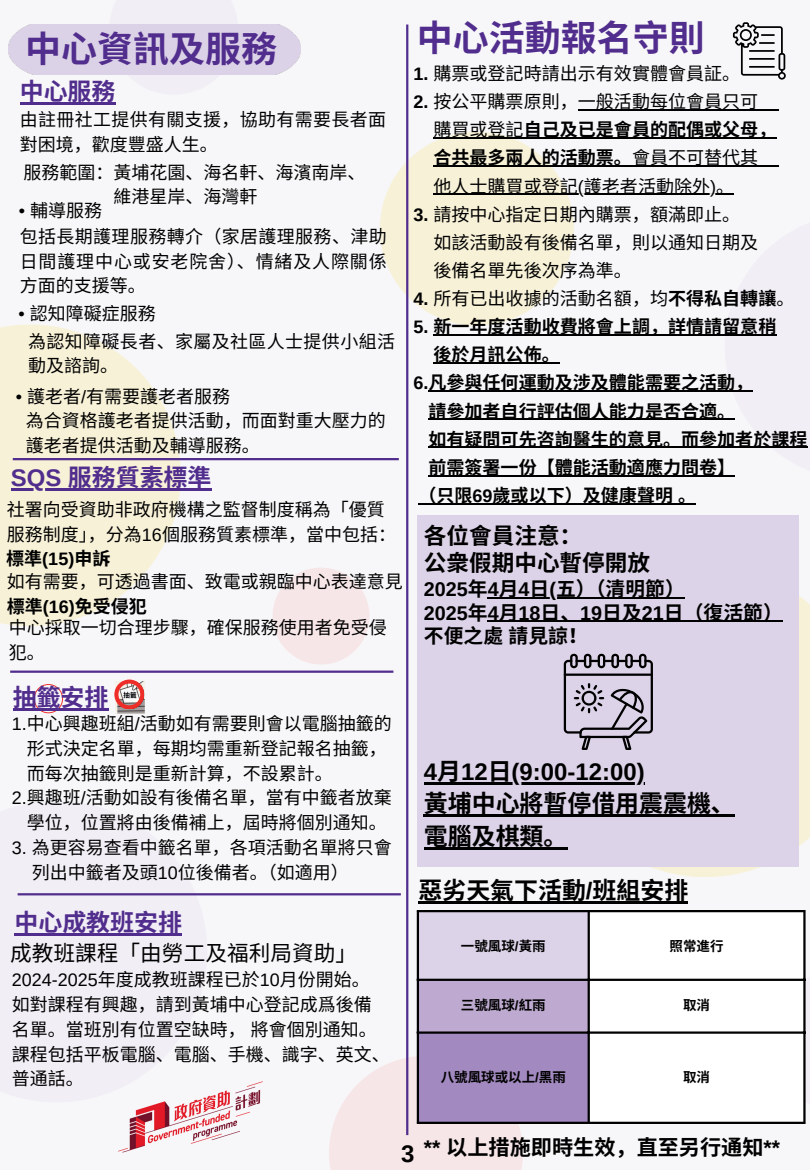
<style>
.page{position:relative;width:810px;height:1170px;background:#f7f7f9}
.page>*{position:absolute;margin:0;border:0;box-sizing:border-box;transform-origin:0 0}
.t1{font:700 36px "Noto Sans CJ Ksc";color:#512d8d}
.t2{font:700 24px/32.7px "Noto Sans CJ Ksc";color:#000}
.t3{font:700 24px "Noto Sans CJ Ksc";color:#512d8d}
.t4{font:700 24px "Arimo";color:#000}
.t5{font:700 22.65px/27px "Noto Sans CJ Ksc";color:#000}
.t6{font:21.75px "Noto Sans CJ Ksc";color:#000}
.t7{font:700 21.15px "Noto Sans CJ Ksc";color:#000}
.t8{font:700 19.8px/23.7px "Noto Sans CJ Ksc";color:#000}
.t9{font:18px/24.8px "Noto Sans CJ Ksc";color:#000}
.t10{font:700 18px "Noto Sans CJ Ksc";color:#000}
.t11{font:18px/24.8px "Noto Sans CJ Ksc";letter-spacing:.02em;color:#000}
.t12{font:700 13.5px "Noto Sans CJ Ksc";color:#000}
.s1{font-family:"Arimo"}
.s2{font-weight:700}
.s3{font-family:"Arimo";font-weight:700}
.s4{font-family:"Noto Sans CJ Ksc"}
</style>
<div class="page">
<svg style="left:0;top:324px;width:181px;height:302px;fill:#f7f1d7"></svg>
<svg style="left:329px;top:1056px;width:194px;height:114px;background:#f6e7e9"></svg>
<svg style="left:549px;top:565px;width:261px;height:312px;fill:#f7f1d7"></svg>
<svg style="left:380px;top:132px;width:194px;height:194px"></svg>
<svg style="left:109px;top:24px;width:129px;height:51px"></svg>
<svg style="left:273px;top:568px;width:96px;height:96px"></svg>
<svg style="left:725px;top:334px;width:83px;height:143px"></svg>
<div style="left:418px;top:515px;width:380px;height:351px;background:#ddd3e8"></div>
<hr style="left:406px;top:25px;width:2px;height:1110px;background:#512d8d">
<hr style="left:13px;top:458px;width:386px;height:2px;background:#512d8d">
<hr style="left:10px;top:671px;width:383px;height:2px;background:#512d8d">
<svg style="left:34px;top:684px;width:29px;height:29px"></svg>
<div style="left:8px;top:25px;width:293px;height:49px;background:#dcd2e7"></div>
<img style="left:118px;top:1081px;width:145px;height:72px">
<svg style="left:733px;top:22px;width:53px;height:58px"></svg>
<div style="left:418px;top:911px;width:171px;height:69px;background:#ddd3e8"></div>
<svg style="left:590px;top:912px;width:213px;height:210px"></svg>
<div style="left:418px;top:980px;width:171px;height:53px;background:#beaad1"></div>
<div style="left:418px;top:1032px;width:171px;height:91px;background:#a289c0"></div>
<hr style="left:417px;top:912px;width:2px;height:210px;background:#000">
<hr style="left:588px;top:912px;width:2px;height:210px;background:#000">
<hr style="left:803px;top:912px;width:3px;height:210px;background:#000">
<hr style="left:417px;top:910px;width:389px;height:2px;background:#000">
<hr style="left:417px;top:979px;width:389px;height:2px;background:#000">
<hr style="left:417px;top:1031px;width:389px;height:3px;background:#000">
<hr style="left:417px;top:1122px;width:389px;height:2px;background:#000">
<hr style="left:18px;top:893px;width:383px;height:2px;background:#512d8d">
<svg style="left:563px;top:653px;width:90px;height:97px"></svg>
<hr style="left:13px;top:709px;width:95px;height:2px;background:#512d8d">
<hr style="left:11px;top:488px;width:200px;height:3px;background:#512d8d">
<hr style="left:20px;top:102px;width:96px;height:2px;background:#512d8d">
<hr style="left:15px;top:933px;width:167px;height:3px;background:#512d8d">
<hr style="left:578px;top:109px;width:180px;height:1px;background:#000">
<svg style="left:758px;top:109px;width:20px;height:1px"></svg>
<hr style="left:433px;top:137px;width:91px;height:2px;background:#000">
<hr style="left:524px;top:137px;width:252px;height:2px;background:#000">
<hr style="left:433px;top:166px;width:199px;height:1px;background:#000">
<hr style="left:632px;top:166px;width:126px;height:1px;background:#000">
<svg style="left:758px;top:166px;width:20px;height:1px"></svg>
<hr style="left:433px;top:194px;width:301px;height:1px;background:#000">
<hr style="left:433px;top:334px;width:343px;height:1px;background:#000">
<hr style="left:433px;top:362px;width:127px;height:2px;background:#000">
<hr style="left:428px;top:391px;width:325px;height:1px;background:#000">
<hr style="left:428px;top:419px;width:307px;height:1px;background:#000">
<hr style="left:428px;top:447px;width:380px;height:1px;background:#000">
<hr style="left:428px;top:475px;width:307px;height:1px;background:#000">
<hr style="left:418px;top:503px;width:278px;height:1px;background:#000">
<hr style="left:424px;top:782px;width:221px;height:2px;background:#000">
<hr style="left:424px;top:815px;width:311px;height:2px;background:#000">
<hr style="left:424px;top:847px;width:143px;height:3px;background:#000">
<hr style="left:419px;top:901px;width:269px;height:2px;background:#000">
<hr style="left:488px;top:597px;width:197px;height:1px;background:#000">
<hr style="left:488px;top:621px;width:295px;height:1px;background:#000">
<img style="left:115px;top:709px;width:29px;height:5px">
<svg style="left:114px;top:680px;width:30px;height:29px"></svg>
<h1 class="t1" style="left:25px;top:28px;width:253px">中心資訊及服務</h1>
<h2 class="t3" style="left:20px;top:78px;width:97px">中心服務</h2>
<p class="t11" style="left:20px;top:107px;width:366px">由註冊社工提供有關支援，協助有需要長者面對困境，歡度豐盛人生。</p>
<p class="t9" style="left:114px;top:160px;width:253px;text-indent:-90px">服務範圍：黃埔花園、海名軒、海濱南岸、維港星岸、海灣軒</p>
<p class="t9" style="left:19px;top:198px;width:85px"><span class="s1">•</span> 輔導服務</p>
<p class="t9" style="left:20px;top:224px;width:368px;text-align:justify">包括長期護理服務轉介（家居護理服務、津助日間護理中心或安老院舍）、情緒及人際關係方面的支援等。</p>
<p class="t11" style="left:28px;top:329px;width:368px">為認知障礙長者、家屬及社區人士提供小組活動及諮詢。</p>
<p class="t9" style="left:19px;top:302px;width:139px"><span class="s1">•</span> 認知障礙症服務</p>
<p class="t9" style="left:26px;top:384px;width:362px;text-indent:-10px"><span class="s1">•</span> 護老者<span class="s1">/</span>有需要護老者服務<br>為合資格護老者提供活動，而面對重大壓力的護老者提供活動及輔導服務。</p>
<h2 class="t3" style="left:11px;top:464px;width:202px"><span class="s1">SQS</span> 服務質素標準</h2>
<p class="t9" style="left:6px;top:498px;width:391px">社署向受資助非政府機構之監督制度稱為「優質服務制度」，分為<span class="s1">16</span>個服務質素標準，當中包括：<span class="s2">標準</span><span class="s3">(15)</span><span class="s2">申訴</span></p>
<p class="t10" style="left:7px;top:597px;width:142px">標準<span class="s1">(16)</span>免受侵犯</p>
<p class="t9" style="left:7px;top:570px;width:396px">如有需要，可透過書面、致電或親臨中心表達意見</p>
<p class="t9" style="left:9px;top:616px;width:380px">中心採取一切合理步驟，確保服務使用者免受侵犯。</p>
<h2 class="t3" style="left:13px;top:684px;width:97px">抽籤安排</h2>
<p class="t9" style="left:27px;top:711px;width:367px;text-indent:-15px"><span class="s1">1.</span>中心興趣班組<span class="s1">/</span>活動如有需要則會以電腦抽籤的形式決定名單，每期均需重新登記報名抽籤，而每次抽籤則是重新計算，不設累計。</p>
<p class="t9" style="left:12px;top:786px;width:382px;text-align:center"><span class="s1">2.</span>興趣班<span class="s1">/</span>活動如設有後備名單，當有中籤者放棄學位，位置將由後備補上，屆時將個別通知。</p>
<p class="t9" style="left:32px;top:836px;width:362px;text-indent:-20px"><span class="s1">3.</span> 為更容易查看中籤名單，各項活動名單將只會列出中籤者及頭<span class="s1">10</span>位後備者。（如適用）</p>
<h2 class="t3" style="left:15px;top:909px;width:169px">中心成教班安排</h2>
<p class="t6" style="left:10px;top:940px;width:348px">成教班課程「由勞工及福利局資助」</p>
<p class="t9" style="left:12px;top:968px;width:379px"><span class="s1">2024-2025</span>年度成教班課程已於<span class="s1">10</span>月份開始。如對課程有興趣，請到黃埔中心登記成爲後備名單。當班別有位置空缺時，將會個別通知。課程包括平板電腦、電腦、手機、識字、英文、普通話。</p>
<h1 class="t1" style="left:417px;top:18px;width:289px">中心活動報名守則</h1>
<p class="t9" style="left:413px;top:61px;width:328px"><span class="s3">1.</span> 購票或登記時請出示有效實體會員証。</p>
<p class="t9" style="left:433px;top:88px;width:345px;line-height:28.2px;text-indent:-20px"><span class="s3">2.</span> 按公平購票原則，一般活動每位會員只可購買或登記<span class="s2">自己及已是會員的配偶或父母，合共最多兩人的活動票。</span>會員不可替代其他人士購買或登記<span class="s1">(</span>護老者活動除外<span class="s1">)</span>。</p>
<p class="t9" style="left:433px;top:200px;width:326px;line-height:28.2px;text-indent:-20px"><span class="s3">3.</span> 請按中心指定日期內購票，額滿即止。如該活動設有後備名單，則以通知日期及後備名單先後次序為準。</p>
<p class="t9" style="left:413px;top:286px;width:383px"><span class="s3">4.</span> 所有已出收據的活動名額，均<span class="s2">不得私自轉讓</span>。</p>
<p class="t10" style="left:413px;top:316px;width:365px"><span class="s1">5.</span> 新一年度活動收費將會上調，詳情請留意稍</p>
<p class="t10" style="left:433px;top:345px;width:128px">後於月訊公佈。</p>
<p class="t10" style="left:413px;top:373px;width:342px"><span class="s1">6.</span>凡參與任何運動及涉及體能需要之活動，</p>
<p class="t10" style="left:428px;top:401px;width:308px">請參加者自行評估個人能力是否合適。</p>
<p class="t10" style="left:428px;top:429px;width:381px">如有疑問可先咨詢醫生的意見。而參加者於課程</p>
<p class="t10" style="left:428px;top:457px;width:308px">前需簽署一份【體能活動適應力問卷】</p>
<p class="t10" style="left:418px;top:485px;width:279px">（只限<span class="s1">69</span>歲或以下）及健康聲明。</p>
<p class="t5" style="left:424px;top:523px;width:228px">各位會員注意：<br>公衆假期中心暫停開放</p>
<p class="t8" style="left:424px;top:577px;width:360px"><span class="s1">2025</span>年<span class="s1">4</span>月 <span class="s1">4</span>日 <span class="s1">(</span>五）（清明節）<br><span class="s1">2025</span>年<span class="s1">4</span>月 <span class="s1">18</span>日、<span class="s1">19</span>日及<span class="s1">21</span>日（復活節）不便之處請見諒！</p>
<h2 class="t4" style="left:424px;top:755px;width:222px">4<span class="s4">月</span> 12<span class="s4">日</span> (9:00-12:00)</h2>
<h2 class="t2" style="left:424px;top:788px;width:313px">黃埔中心將暫停借用震震機、電腦及棋類。</h2>
<h2 class="t2" style="left:419px;top:874px;width:271px">惡劣天氣下活動<span class="s1">/</span>班組安排</h2>
<p class="t12" style="left:461px;top:938px;width:85px">一號風球<span class="s1">/</span>黃雨</p>
<p class="t12" style="left:670px;top:938px;width:55px">照常進行</p>
<p class="t12" style="left:461px;top:998px;width:85px">三號風球<span class="s1">/</span>紅雨</p>
<p class="t12" style="left:683px;top:998px;width:28px">取消</p>
<p class="t12" style="left:441px;top:1070px;width:125px">八號風球或以上<span class="s1">/</span>黑雨</p>
<p class="t12" style="left:683px;top:1070px;width:28px">取消</p>
<h2 class="t4" style="left:401px;top:1137px;width:15px">3</h2>
<p class="t7" style="left:424px;top:1135px;width:358px"><span class="s1">**</span> 以上措施即時生效，直至另行通知<span class="s1">**</span></p>
</div>
